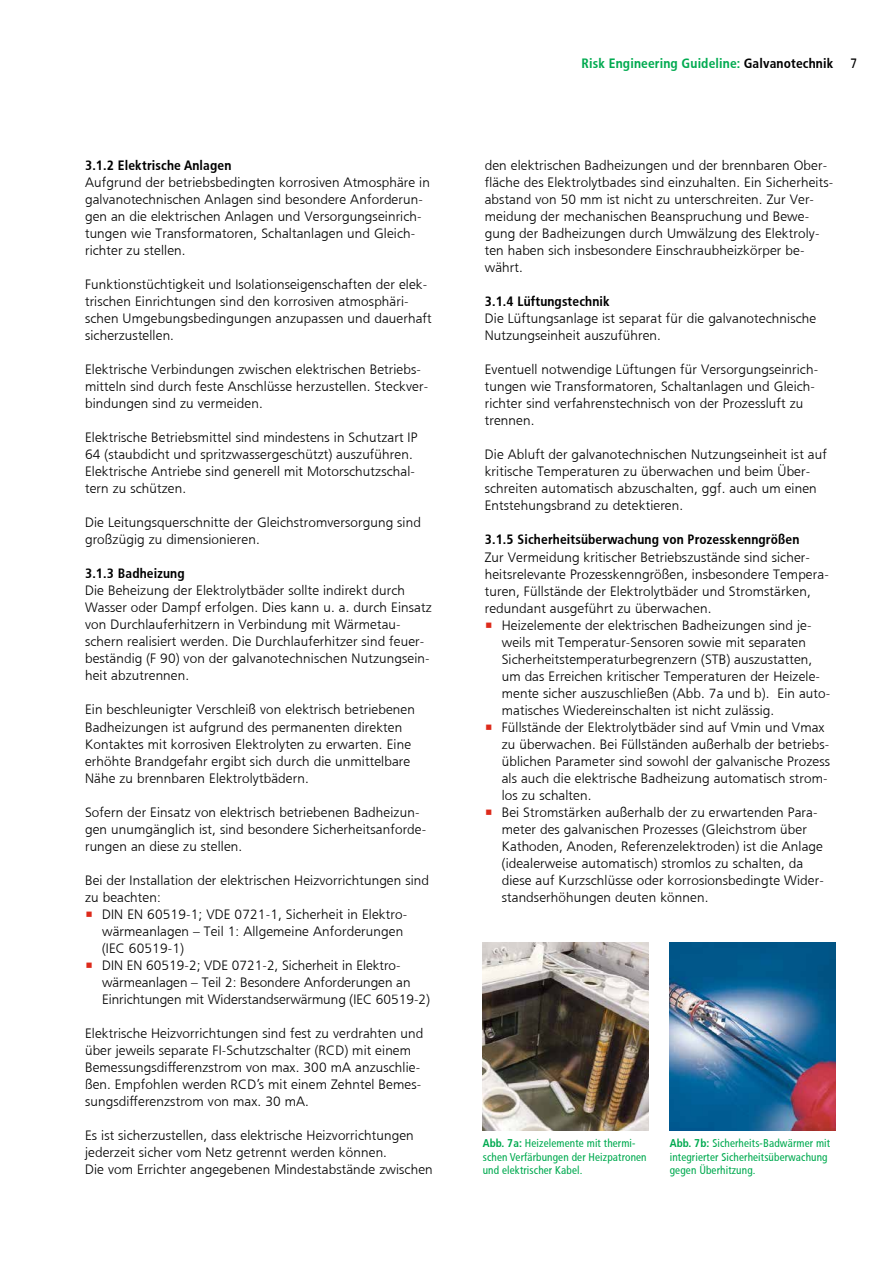
<style>
.page{position:relative;width:893px;height:1263px;background:#fff}
.page>*{position:absolute;margin:0;border:0;box-sizing:border-box;transform-origin:0 0}
.t1{font:13.5px/17px "HDI Gerling Sans Light";letter-spacing:.01em;color:#000}
.t2{font:13.5px "HDI Gerling Sans Cond Bold";letter-spacing:.01em;color:#000}
.t3{font:13.5px "HDI Gerling Sans Cond Bold";letter-spacing:.01em;color:#00aa50}
.t4{font:13.5px "HDI Gerling Sans Cond Regular";color:#000}
.t5{font:11.25px/13.5px "HDI Gerling Sans Cond Regular";letter-spacing:.01em;color:#00aa50}
.s1{color:#dd2a1b}
.s2{color:#000}
.s3{font-family:"HDI Gerling Sans Cond Bold"}
</style>
<div class="page">
<img style="left:670px;top:943px;width:166px;height:187px">
<img style="left:483px;top:943px;width:165px;height:187px">
<p class="t2" style="left:85px;top:158px;width:148px">3.1.2 Elektrische Anlagen</p>
<p class="t1" style="left:85px;top:174px;width:346px">Aufgrund der betriebsbedingten korrosiven Atmosphäre in galvanotechnischen Anlagen sind besondere Anforderun&shy;gen an die elektrischen Anlagen und Versorgungseinrich&shy;tungen wie Transformatoren, Schaltanlagen und Gleich&shy;richter zu stellen.</p>
<p class="t1" style="left:85px;top:276px;width:348px">Funktionstüchtigkeit und Isolationseigenschaften der elek&shy;trischen Einrichtungen sind den korrosiven atmosphäri&shy;schen Umgebungsbedingungen anzupassen und dauerhaft sicherzustellen.</p>
<p class="t1" style="left:85px;top:361px;width:345px">Elektrische Verbindungen zwischen elektrischen Betriebs&shy;mitteln sind durch feste Anschlüsse herzustellen. Steckver&shy;bindungen sind zu vermeiden.</p>
<p class="t1" style="left:85px;top:429px;width:334px">Elektrische Betriebsmittel sind mindestens in Schutzart IP 64 (staubdicht und spritzwassergeschützt) auszuführen.<br>Elektrische Antriebe sind generell mit Motorschutzschal&shy;tern zu schützen.</p>
<p class="t1" style="left:85px;top:514px;width:337px">Die Leitungsquerschnitte der Gleichstromversorgung sind großzügig zu dimensionieren.</p>
<p class="t2" style="left:85px;top:566px;width:101px">3.1.3 Badheizung</p>
<p class="t1" style="left:85px;top:582px;width:348px">Die Beheizung der Elektrolytbäder sollte indirekt durch Wasser oder Dampf erfolgen. Dies kann u. a. durch Einsatz von Durchlauferhitzern in Verbindung mit Wärmetau&shy;schern realisiert werden. Die Durchlauferhitzer sind feuer&shy;beständig (F 90) von der galvanotechnischen Nutzungsein&shy;heit abzutrennen.</p>
<p class="t1" style="left:85px;top:701px;width:331px">Ein beschleunigter Verschleiß von elektrisch betriebenen Badheizungen ist aufgrund des permanenten direkten Kontaktes mit korrosiven Elektrolyten zu erwarten. Eine erhöhte Brandgefahr ergibt sich durch die unmittelbare Nähe zu brennbaren Elektrolytbädern.</p>
<p class="t1" style="left:85px;top:803px;width:343px">Sofern der Einsatz von elektrisch betriebenen Badheizun&shy;gen unumgänglich ist, sind besondere Sicherheitsanforde&shy;rungen an diese zu stellen.</p>
<p class="t1" style="left:85px;top:871px;width:345px">Bei der Installation der elektrischen Heizvorrichtungen sind zu beachten:</p>
<p class="t1" style="left:102px;top:906px;width:307px;text-indent:-17px"><span class="s1">•</span> DIN EN 60519-1; VDE 0721-1, Sicherheit in Elektro&shy;wärmeanlagen – Teil 1: Allgemeine Anforderungen (IEC 60519-1)</p>
<p class="t1" style="left:102px;top:957px;width:329px;text-indent:-17px"><span class="s1">•</span> DIN EN 60519-2; VDE 0721-2, Sicherheit in Elektro&shy;wärmeanlagen – Teil 2: Besondere Anforderungen an<br>Einrichtungen mit Widerstandserwärmung (IEC 60519-2)</p>
<p class="t1" style="left:85px;top:1025px;width:340px">Elektrische Heizvorrichtungen sind fest zu verdrahten und über jeweils separate FI-Schutzschalter (RCD) mit einem Bemessungsdifferenzstrom von max. 300 mA anzuschlie&shy;ßen. Empfohlen werden RCD’s mit einem Zehntel Bemes&shy;sungsdifferenzstrom von max. 30 mA.</p>
<p class="t1" style="left:85px;top:1127px;width:349px">Es ist sicherzustellen, dass elektrische Heizvorrichtungen jederzeit sicher vom Netz getrennt werden können.<br>Die vom Errichter angegebenen Mindestabstände zwischen</p>
<p class="t3" style="left:581px;top:56px;width:253px">Risk Engineering Guideline: <span class="s2">Galvanotechnik</span></p>
<p class="t4" style="left:850px;top:55px;width:8px">7</p>
<p class="t1" style="left:485px;top:157px;width:350px">den elektrischen Badheizungen und der brennbaren Ober&shy;fläche des Elektrolytbades sind einzuhalten. Ein Sicherheits&shy;abstand von 50 mm ist nicht zu unterschreiten. Zur Ver&shy;meidung der mechanischen Beanspruchung und Bewe&shy;gung der Badheizungen durch Umwälzung des Elektroly&shy;ten haben sich insbesondere Einschraubheizkörper be&shy;währt.</p>
<p class="t2" style="left:485px;top:294px;width:127px">3.1.4 Lüftungstechnik</p>
<p class="t1" style="left:485px;top:310px;width:333px">Die Lüftungsanlage ist separat für die galvanotechnische<br>Nutzungseinheit auszuführen.</p>
<p class="t1" style="left:485px;top:361px;width:335px">Eventuell notwendige Lüftungen für Versorgungseinrich&shy;tungen wie Transformatoren, Schaltanlagen und Gleich&shy;richter sind verfahrenstechnisch von der Prozessluft zu trennen.</p>
<p class="t1" style="left:485px;top:446px;width:344px">Die Abluft der galvanotechnischen Nutzungseinheit ist auf kritische Temperaturen zu überwachen und beim Über&shy;schreiten automatisch abzuschalten, ggf. auch um einen Entstehungsbrand zu detektieren.</p>
<p class="t2" style="left:485px;top:532px;width:316px">3.1.5 Sicherheitsüberwachung von Prozesskenngrößen</p>
<p class="t1" style="left:485px;top:548px;width:346px">Zur Vermeidung kritischer Betriebszustände sind sicher&shy;heitsrelevante Prozesskenngrößen, insbesondere Tempera&shy;turen, Füllstände der Elektrolytbäder und Stromstärken, redundant ausgeführt zu überwachen.</p>
<p class="t1" style="left:502px;top:616px;width:330px;text-indent:-17px"><span class="s1">•</span> Heizelemente der elektrischen Badheizungen sind je&shy;weils mit Temperatur-Sensoren sowie mit separaten Sicherheitstemperaturbegrenzern (STB) auszustatten, um das Erreichen kritischer Temperaturen der Heizele&shy;mente sicher auszuschließen (Abb. 7a und b). Ein auto&shy;matisches Wiedereinschalten ist nicht zulässig.</p>
<p class="t1" style="left:502px;top:719px;width:330px;text-indent:-17px"><span class="s1">•</span> Füllstände der Elektrolytbäder sind auf Vmin und Vmax zu überwachen. Bei Füllständen außerhalb der betriebs&shy;üblichen Parameter sind sowohl der galvanische Prozess als auch die elektrische Badheizung automatisch strom&shy;los zu schalten.</p>
<p class="t1" style="left:502px;top:804px;width:324px;text-indent:-17px"><span class="s1">•</span> Bei Stromstärken außerhalb der zu erwartenden Para&shy;meter des galvanischen Prozesses (Gleichstrom über Kathoden, Anoden, Referenzelektroden) ist die Anlage (idealerweise automatisch) stromlos zu schalten, da diese auf Kurzschlüsse oder korrosionsbedingte Wider&shy;standserhöhungen deuten können.</p>
<p class="t5" style="left:483px;top:1137px;width:165px"><span class="s3">Abb. 7a:</span> Heizelemente mit thermi&shy;schen Verfärbungen der Heizpatronen und elektrischer Kabel.</p>
<p class="t5" style="left:670px;top:1137px;width:162px"><span class="s3">Abb. 7b:</span> Sicherheits-Badwärmer mit integrierter Sicherheitsüberwachung gegen Überhitzung.</p>
</div>
